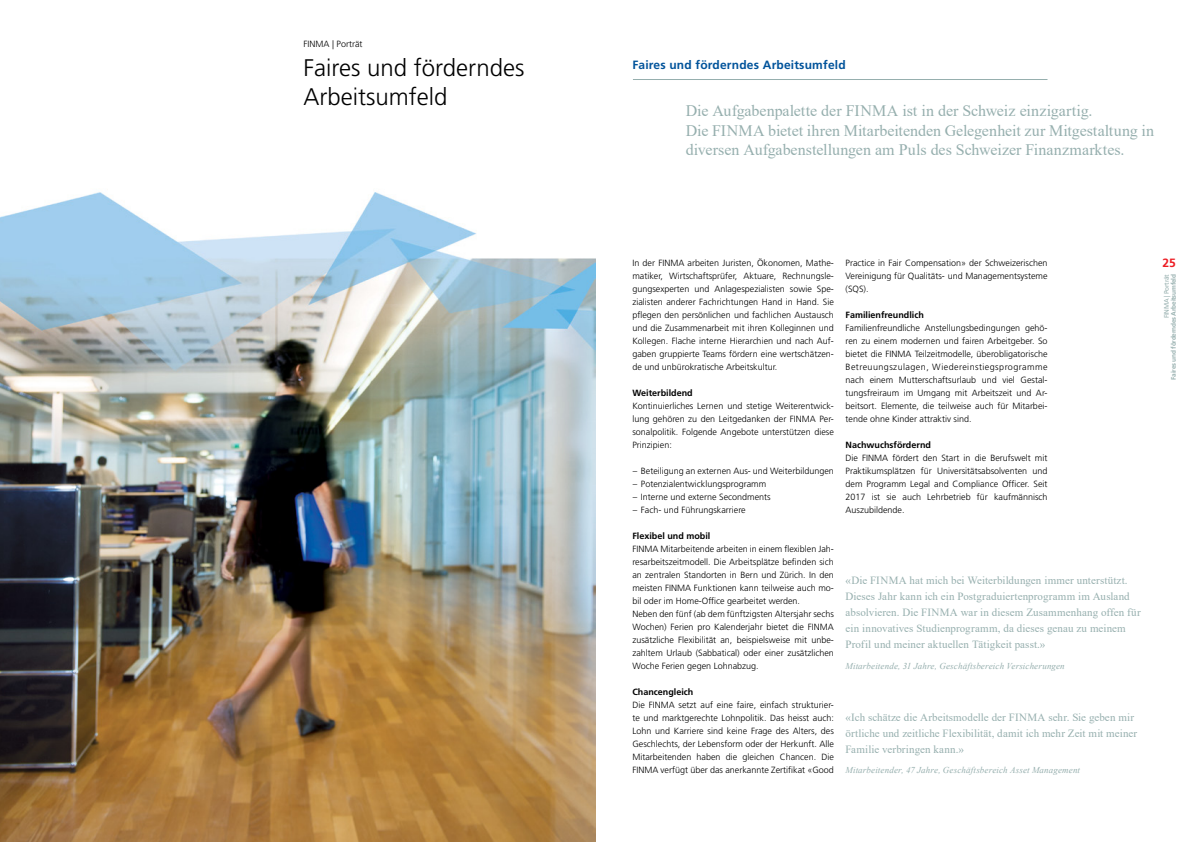
<style>
.page{position:relative;width:1191px;height:842px;background:#fff}
.page>*{position:absolute;margin:0;border:0;box-sizing:border-box;transform-origin:0 0}
.t1{font:300 24px/28.8px "Frutiger LT Std";color:#000}
.t2{font:16px/19.5px "Times New Roman";color:#96afae}
.t3{font:700 12px "Frutiger LT Std";letter-spacing:.015em;color:#00539b}
.t4{font:700 12px "Frutiger LT Std";color:#ed1d24}
.t5{font:11px/16px "Times New Roman";letter-spacing:.01em;color:#96afae}
.t6{font:300 9px/13px "Frutiger LT Std";color:#000;text-align:justify}
.t7{font:italic 9px "Times New Roman";letter-spacing:.015em;color:#96afae}
.t8{font:700 9px "Frutiger LT Std";color:#000}
.t9{font:700 6.5px "Frutiger LT Std";letter-spacing:-.03em;color:#96afae}
.t10{font:6.5px "Frutiger LT Std";letter-spacing:-.03em;color:#96afae}
</style>
<div class="page">
<img style="left:0;top:192px;width:595px;height:650px">
<hr style="left:633px;top:79px;width:414px;height:1px;background:#96afae">
<p class="t6" style="left:303px;top:38px;width:60px">FINMA | Porträt</p>
<h1 class="t1" style="left:303px;top:54px;width:222px">Faires und förderndes<br>Arbeitsumfeld</h1>
<h3 class="t3" style="left:632px;top:57px;width:215px">Faires und förderndes Arbeitsumfeld</h3>
<h2 class="t2" style="left:685px;top:101px;width:470px">Die Aufgabenpalette der FINMA ist in der Schweiz einzigartig.<br>Die FINMA bietet ihren Mitarbeitenden Gelegenheit zur Mitgestaltung in diversen Aufgabenstellungen am Puls des Schweizer Finanzmarktes.</h2>
<p class="t6" style="left:632px;top:256px;width:203px">In der FINMA arbeiten Juristen, Ökonomen, Mathe&shy;matiker, Wirtschaftsprüfer, Aktuare, Rechnungsle&shy;gungsexperten und Anlagespezialisten sowie Spe&shy;zialisten anderer Fachrichtungen Hand in Hand. Sie pflegen den persönlichen und fachlichen Austausch und die Zusammenarbeit mit ihren Kolleginnen und Kollegen. Flache interne Hierarchien und nach Auf&shy;gaben gruppierte Teams fördern eine wertschätzen&shy;de und unbürokratische Arbeitskultur.</p>
<p class="t8" style="left:632px;top:387px;width:62px">Weiterbildend</p>
<p class="t6" style="left:632px;top:399px;width:203px">Kontinuierliches Lernen und stetige Weiterentwick&shy;lung gehören zu den Leitgedanken der FINMA Per&shy;sonalpolitik. Folgende Angebote unterstützen diese Prinzipien:</p>
<p class="t6" style="left:633px;top:464px;width:202px">– Beteiligung an externen Aus- und Weiterbildungen</p>
<p class="t6" style="left:633px;top:477px;width:135px">– Potenzialentwicklungsprogramm</p>
<p class="t6" style="left:633px;top:490px;width:139px">– Interne und externe Secondments</p>
<p class="t6" style="left:633px;top:503px;width:114px">– Fach- und Führungskarriere</p>
<p class="t8" style="left:632px;top:530px;width:80px">Flexibel und mobil</p>
<p class="t6" style="left:632px;top:542px;width:203px;text-align:left">FINMA Mitarbeitende arbeiten in einem flexiblen Jah&shy;resarbeitszeitmodell. Die Arbeitsplätze befinden sich an zentralen Standorten in Bern und Zürich. In den meisten FINMA Funktionen kann teilweise auch mo&shy;bil oder im Home-Office gearbeitet werden.<br>Neben den fünf (ab dem fünftzigsten Altersjahr sechs Wochen) Ferien pro Kalenderjahr bietet die FINMA zusätzliche Flexibilität an, beispielsweise mit unbe&shy;zahltem Urlaub (Sabbatical) oder einer zusätzlichen Woche Ferien gegen Lohnabzug.</p>
<p class="t8" style="left:632px;top:686px;width:63px">Chancengleich</p>
<p class="t6" style="left:632px;top:698px;width:203px">Die FINMA setzt auf eine faire, einfach strukturier&shy;te und marktgerechte Lohnpolitik. Das heisst auch:<br>Lohn und Karriere sind keine Frage des Alters, des Geschlechts, der Lebensform oder der Herkunft. Alle Mitarbeitenden haben die gleichen C hancen. Die FINMA verfügt über das anerkannte Zertifikat «Good</p>
<p class="t6" style="left:845px;top:256px;width:203px">Practice in Fair Compensation» der Schweizerischen Vereinigung für Qualitäts- und Managementsysteme (SQS).</p>
<p class="t8" style="left:845px;top:309px;width:80px">Familienfreundlich</p>
<p class="t6" style="left:845px;top:321px;width:203px">Familienfreundliche Anstellungsbedingungen gehö&shy;ren zu einem modernen und fairen Arbeitgeber. So bietet die FINMA Teilzeitmodelle, überobligatorische Betreuungszulagen, Wiedereinstiegsprogramme nach einem Mutterschaftsurlaub und viel Gestal&shy;tungsfreiraum im Umgang mit Arbeitszeit und Ar&shy;beitsort. Elemente, die teilweise auch für Mitarbei&shy;tende ohne Kinder attraktiv sind.</p>
<p class="t8" style="left:845px;top:439px;width:87px">Nachwuchsfördernd</p>
<p class="t6" style="left:845px;top:451px;width:203px">Die FINMA fördert den Start in die Berufswelt mit Praktikumsplätzen für Universitätsabsolventen und dem Programm Legal and Compliance Officer. Seit 2017 ist sie auch Lehrbetrieb für kaufmännisch Auszubildende.</p>
<p class="t5" style="left:845px;top:572px;width:297px">«Die FINMA hat mich bei Weiterbildungen immer unterstützt.<br>Dieses Jahr kann ich ein Postgraduiertenprogramm im Ausland absolvieren. Die FINMA war in diesem Zusammenhang offen für ein innovatives Studienprogramm, da dieses genau zu meinem Profil und meiner aktuellen Tätigkeit passt.»</p>
<p class="t7" style="left:845px;top:660px;width:221px">Mitarbeitende, 31 Jahre, Geschäftsbereich Versicherungen</p>
<p class="t5" style="left:845px;top:709px;width:293px">«Ich schätze die Arbeitsmodelle der FINMA sehr. Sie geben mir örtliche und zeitliche Flexibilität, damit ich mehr Zeit mit meiner<br>Familie verbringen kann.»</p>
<p class="t7" style="left:845px;top:764px;width:236px">Mitarbeitender, 47 Jahre, Geschäftsbereich Asset Management</p>
<h3 class="t4" style="left:1162px;top:256px;width:15px">25</h3>
<p class="t10" style="left:1162px;top:318px;width:46px;rotate:-90deg">FINMA | Porträt</p>
<p class="t9" style="left:1169px;top:380px;width:107px;rotate:-90deg">Faires und förderndes Arbeitsumfeld</p>
</div>
